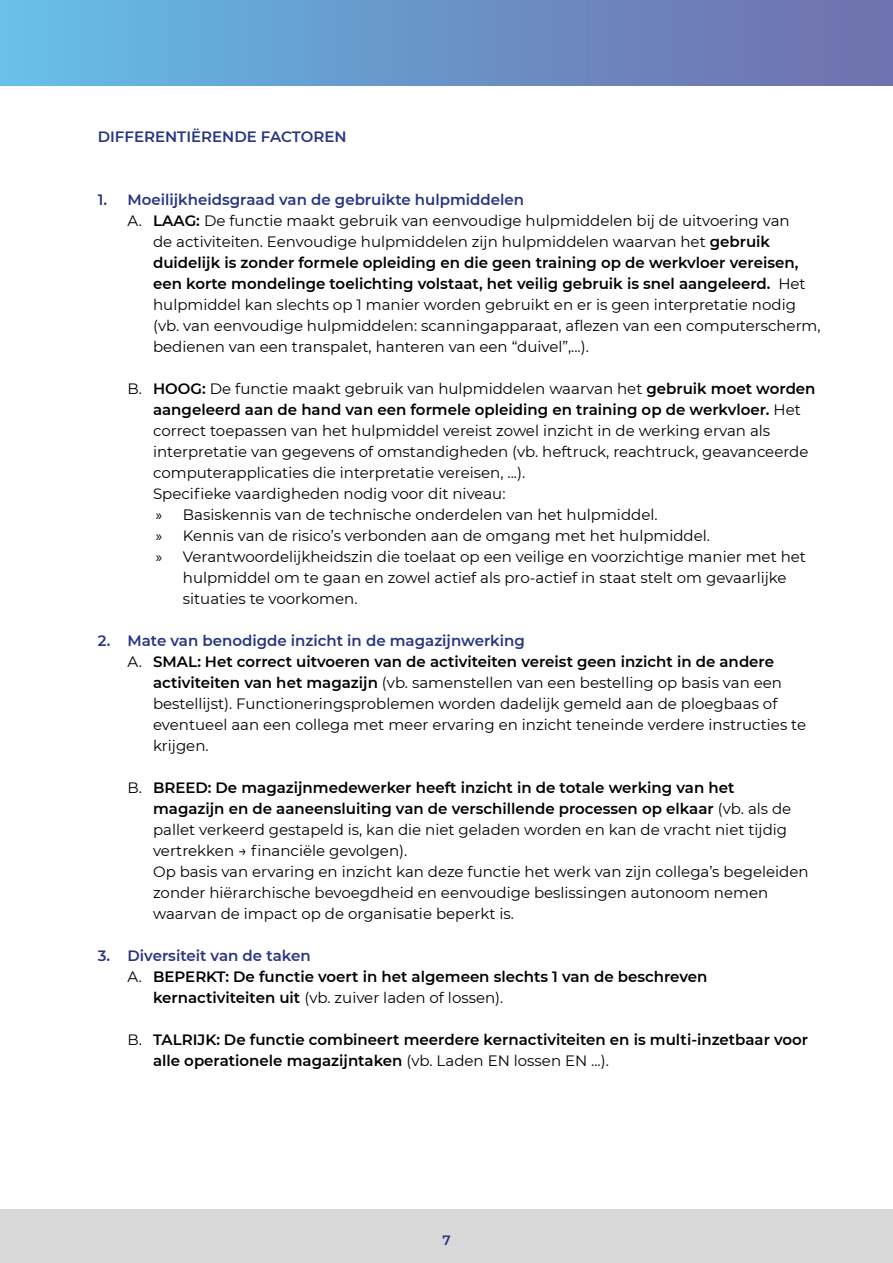
<style>
.page{position:relative;width:893px;height:1263px;background:#fff}
.page>*{position:absolute;margin:0;border:0;box-sizing:border-box;transform-origin:0 0}
.t1{font:15px/21px "Montserrat";color:#000}
.t2{font:600 15px/21px "Montserrat";color:#000}
.t3{font:600 15px "Montserrat";color:#283583}
.t4{font:600 13.5px "Montserrat";color:#283583}
.s1{font-weight:600}
.s2{font-weight:400}
.s3{font-family:"Myriad Pro"}
</style>
<div class="page">
<div style="left:0;top:0;width:893px;height:85px;background:linear-gradient(to right,#64bee7,#6f6daa)"></div>
<div style="left:0;top:1210px;width:893px;height:53px;background:#d8d8d8"></div>
<p class="t3" style="left:98px;top:126px;width:250px">DIFFERENTIËRENDE FACTOREN</p>
<p class="t3" style="left:98px;top:189px;width:428px">1. Moeilijkheidsgraad van de gebruikte hulpmiddelen</p>
<p class="t1" style="left:128px;top:210px;width:664px">A. <span class="s1">LAAG:</span> De functie maakt gebruik van eenvoudige hulpmiddelen bij de uitvoering van</p>
<p class="t1" style="left:153px;top:231px;width:619px">de activiteiten. Eenvoudige hulpmiddelen zijn hulpmiddelen waarvan het <span class="s1">gebruik</span></p>
<p class="t2" style="left:153px;top:252px;width:647px">duidelijk is zonder formele opleiding en die geen training op de werkvloer vereisen,</p>
<p class="t2" style="left:153px;top:273px;width:654px">een korte mondelinge toelichting volstaat, het veilig gebruik is snel aangeleerd. <span class="s2">Het</span></p>
<p class="t1" style="left:153px;top:294px;width:644px">hulpmiddel kan slechts op 1 manier worden gebruikt en er is geen interpretatie nodig</p>
<p class="t1" style="left:153px;top:315px;width:669px">(vb. van eenvoudige hulpmiddelen: scanningapparaat, aflezen van een computerscherm,</p>
<p class="t1" style="left:153px;top:336px;width:437px">bedienen van een transpalet, hanteren van een “duivel”,...).</p>
<p class="t1" style="left:128px;top:378px;width:689px">B. <span class="s1">HOOG:</span> De functie maakt gebruik van hulpmiddelen waarvan het <span class="s1">gebruik moet worden</span></p>
<p class="t2" style="left:153px;top:399px;width:649px">aangeleerd aan de hand van een formele opleiding en training op de werkvloer. <span class="s2">Het</span></p>
<p class="t1" style="left:153px;top:420px;width:619px">correct toepassen van het hulpmiddel vereist zowel inzicht in de werking ervan als</p>
<p class="t1" style="left:153px;top:441px;width:657px">interpretatie van gegevens of omstandigheden (vb. heftruck, reachtruck, geavanceerde</p>
<p class="t1" style="left:153px;top:462px;width:374px">computerapplicaties die interpretatie vereisen, ...).</p>
<p class="t1" style="left:153px;top:483px;width:354px">Specifieke vaardigheden nodig voor dit niveau:</p>
<p class="t1" style="left:156px;top:504px;width:503px"><span class="s3">»</span> Basiskennis van de technische onderdelen van het hulpmiddel.</p>
<p class="t1" style="left:156px;top:525px;width:556px"><span class="s3">»</span> Kennis van de risico’s verbonden aan de omgang met het hulpmiddel.</p>
<p class="t1" style="left:156px;top:546px;width:652px"><span class="s3">»</span> Verantwoordelijkheidszin die toelaat op een veilige en voorzichtige manier met het</p>
<p class="t1" style="left:183px;top:567px;width:605px">hulpmiddel om te gaan en zowel actief als pro-actief in staat stelt om gevaarlijke</p>
<p class="t1" style="left:183px;top:588px;width:176px">situaties te voorkomen.</p>
<p class="t3" style="left:98px;top:630px;width:429px">2. Mate van benodigde inzicht in de magazijnwerking</p>
<p class="t2" style="left:128px;top:651px;width:648px"><span class="s2">A.</span> SMAL: Het correct uitvoeren van de activiteiten vereist geen inzicht in de andere</p>
<p class="t1" style="left:153px;top:672px;width:630px"><span class="s1">activiteiten van het magazijn</span> (vb. samenstellen van een bestelling op basis van een</p>
<p class="t1" style="left:153px;top:693px;width:626px">bestellijst). Functioneringsproblemen worden dadelijk gemeld aan de ploegbaas of</p>
<p class="t1" style="left:153px;top:714px;width:655px">eventueel aan een collega met meer ervaring en inzicht teneinde verdere instructies te</p>
<p class="t1" style="left:153px;top:735px;width:57px">krijgen.</p>
<p class="t1" style="left:153px;top:777px;width:657px;text-indent:-26px">B. <span class="s1">BREED: De magazijnmedewerker heeft inzicht in de totale werking van het magazijn en de aaneensluiting van de verschillende processen op elkaar</span> (vb. als de pallet verkeerd gestapeld is, kan die niet geladen worden en kan de vracht niet tijdig vertrekken → financiële gevolgen).<br>Op basis van ervaring en inzicht kan deze functie het werk van zijn collega’s begeleiden zonder hiërarchische bevoegdheid en eenvoudige beslissingen autonoom nemen waarvan de impact op de organisatie beperkt is.</p>
<p class="t3" style="left:98px;top:945px;width:214px">3. Diversiteit van de taken</p>
<p class="t2" style="left:128px;top:966px;width:581px"><span class="s2">A.</span> BEPERKT: De functie voert in het algemeen slechts 1 van de beschreven</p>
<p class="t1" style="left:153px;top:987px;width:352px"><span class="s1">kernactiviteiten uit</span> (vb. zuiver laden of lossen).</p>
<p class="t2" style="left:153px;top:1029px;width:657px;text-indent:-26px"><span class="s2">B.</span> TALRIJK: De functie combineert meerdere kernactiviteiten en is multi-inzetbaar voor alle operationele magazijntaken <span class="s2">(vb. Laden EN lossen EN ...).</span></p>
<p class="t4" style="left:442px;top:1230px;width:10px">7</p>
</div>
